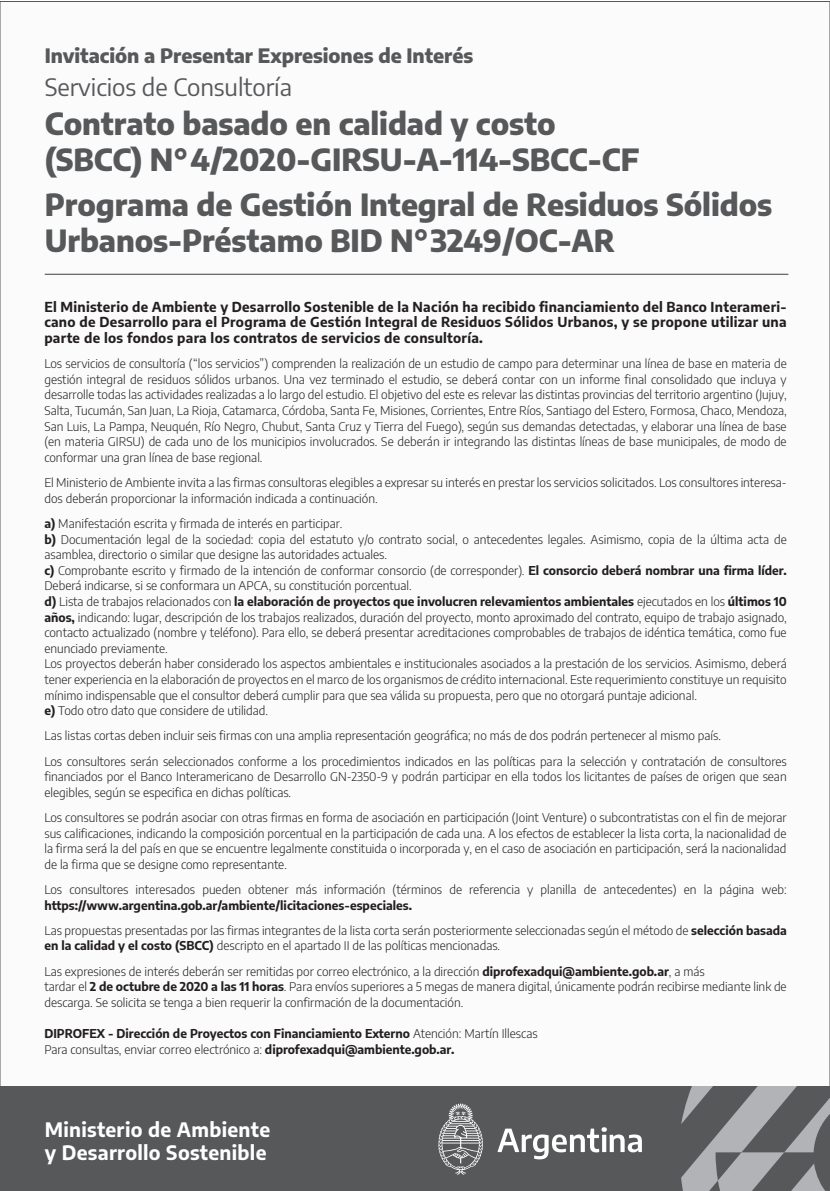
<style>
.page{position:relative;width:830px;height:1191px;background:#fff}
.page>*{position:absolute;margin:0;border:0;box-sizing:border-box;transform-origin:0 0}
.t1{font:800 30px/36px "Encode Sans";letter-spacing:-.005em;color:#57585a}
.t2{font:24px "Encode Sans";letter-spacing:-.005em;color:#57585a}
.t3{font:700 19.5px/23.4px "Encode Sans";letter-spacing:.015em;color:#fff}
.t4{font:800 19.5px "Encode Sans";letter-spacing:-.005em;color:#57585a}
.t5{font:700 13.5px/15.6px "Encode Sans";letter-spacing:.02em;color:#231f20;text-align:justify}
.t6{font:300 12px/15.6px "Encode Sans";color:#231f20}
.t7{font:700 12px/15.6px "Encode Sans";color:#231f20}
.s1{font-weight:700}
.s2{font-weight:300}
</style>
<div class="page">
<div style="left:0;top:2px;width:829px;height:1189px;background:#fbfbfc"></div>
<div style="left:0;top:1086px;width:829px;height:105px;background:#57585a"></div>
<svg style="left:681px;top:1086px;width:148px;height:105px"></svg>
<svg style="left:497px;top:1127px;width:144px;height:32px"></svg>
<svg style="left:438px;top:1103px;width:44px;height:71px"></svg>
<hr style="left:45px;top:274px;width:743px;height:1px;background:#3e3e3f">
<h3 class="t4" style="left:45px;top:41px;width:430px">Invitación a Presentar Expresiones de Interés</h3>
<h2 class="t2" style="left:45px;top:70px;width:249px">Servicios de Consultoría</h2>
<h1 class="t1" style="left:45px;top:104px;width:595px">Contrato basado en calidad y costo (SBCC) N°4/2020-GIRSU-A-114-SBCC-CF</h1>
<h1 class="t1" style="left:45px;top:185px;width:728px">Programa de Gestión Integral de Residuos Sólidos<br>Urbanos-Préstamo BID N°3249/OC-AR</h1>
<p class="t5" style="left:44px;top:298px;width:743px">El Ministerio de Ambiente y Desarrollo Sostenible de la Nación ha recibido financiamiento del Banco Interameri&shy;cano de Desarrollo para el Programa de Gestión Integral de Residuos Sólidos Urbanos, y se propone utilizar una parte de los fondos para los contratos de servicios de consultoría.</p>
<p class="t6" style="left:44px;top:355px;width:743px;text-align:justify">Los servicios de consultoría (“los servicios”) comprenden la realización de un estudio de campo para determinar una línea de base en materia de gestión integral de residuos sólidos urbanos. Una vez terminado el estudio, se deberá contar con un informe final consolidado que incluya y desarrolle todas las actividades realizadas a lo largo del estudio. El objetivo del este es relevar las distintas provincias del territorio argentino (Jujuy, Salta, Tucumán, San Juan, La Rioja, Catamarca, Córdoba, Santa Fe, Misiones, Corrientes, Entre Ríos, Santiago del Estero, Formosa, Chaco, Mendoza, San Luis, La Pampa, Neuquén, Río Negro, Chubut, Santa Cruz y Tierra del Fuego), según sus demandas detectadas, y elaborar una línea de base (en materia GIRSU) de cada uno de los municipios involucrados. Se deberán ir integrando las distintas líneas de base municipales, de modo de conformar una gran línea de base regional.</p>
<p class="t6" style="left:44px;top:474px;width:743px">El Ministerio de Ambiente invita a las firmas consultoras elegibles a expresar su interés en prestar los servicios solicitados. Los consultores interesa&shy;dos deberán proporcionar la información indicada a continuación.</p>
<p class="t6" style="left:44px;top:515px;width:743px"><span class="s1">a)</span> Manifestación escrita y firmada de interés en participar.<br><span class="s1">b)</span> Documentación legal de la sociedad: copia del estatuto y/o contrato social, o antecedentes legales. Asimismo, copia de la última acta de asamblea, directorio o similar que designe las autoridades actuales.<br><span class="s1">c)</span> Comprobante escrito y firmado de la intención de conformar consorcio (de corresponder). <span class="s1">El consorcio deberá nombrar una firma líder.<br></span>Deberá indicarse, si se conformara un APCA, su constitución porcentual.<br><span class="s1">d)</span> Lista de trabajos relacionados con <span class="s1">la elaboración de proyectos que involucren relevamientos ambientales</span> ejecutados en los <span class="s1">últimos 10 años,</span> indicando: lugar, descripción de los trabajos realizados, duración del proyecto, monto aproximado del contrato, equipo de trabajo asignado, contacto actualizado (nombre y teléfono). Para ello, se deberá presentar acreditaciones comprobables de trabajos de idéntica temática, como fue enunciado previamente.<br>Los proyectos deberán haber considerado los aspectos ambientales e institucionales asociados a la prestación de los servicios. Asimismo, deberá tener experiencia en la elaboración de proyectos en el marco de los organismos de crédito internacional. Este requerimiento constituye un requisito mínimo indispensable que el consultor deberá cumplir para que sea válida su propuesta, pero que no otorgará puntaje adicional.<br><span class="s1">e)</span> Todo otro dato que considere de utilidad.</p>
<p class="t6" style="left:44px;top:723px;width:743px;line-height:25.2px">Las listas cortas deben incluir seis firmas con una amplia representación geográfica; no más de dos podrán pertenecer al mismo país.<br>Los consultores serán seleccionados conforme a los procedimientos indicados en las políticas para la selección y contratación de consultores</p>
<p class="t6" style="left:44px;top:768px;width:743px">financiados por el Banco Interamericano de Desarrollo GN-2350-9 y podrán participar en ella todos los licitantes de países de origen que sean elegibles, según se especifica en dichas políticas.</p>
<p class="t6" style="left:44px;top:809px;width:743px;text-align:justify">Los consultores se podrán asociar con otras firmas en forma de asociación en participación (Joint Venture) o subcontratistas con el fin de mejorar sus calificaciones, indicando la composición porcentual en la participación de cada una. A los efectos de establecer la lista corta, la nacionalidad de la firma será la del país en que se encuentre legalmente constituida o incorporada y, en el caso de asociación en participación, será la nacionalidad de la firma que se designe como representante.</p>
<p class="t6" style="left:44px;top:881px;width:743px">Los consultores interesados pueden obtener más información (términos de referencia y planilla de antecedentes) en la página web:</p>
<p class="t6" style="left:44px;top:892px;width:743px;line-height:25.2px"><span class="s1">https://www.argentina.gob.ar/ambiente/licitaciones-especiales.<br></span>Las propuestas presentadas por las firmas integrantes de la lista corta serán posteriormente seleccionadas según el método de <span class="s1">selección basada</span></p>
<p class="t6" style="left:44px;top:933px;width:661px;line-height:25.2px"><span class="s1">en la calidad y el costo (SBCC)</span> descripto en el apartado II de las políticas mencionadas.<br>Las expresiones de interés deberán ser remitidas por correo electrónico, a la dirección <span class="s1">diprofexadqui@ambiente.gob.ar</span>, a más</p>
<p class="t6" style="left:44px;top:978px;width:743px">tardar el <span class="s1">2 de octubre de 2020 a las 11 horas</span>. Para envíos superiores a 5 megas de manera digital, únicamente podrán recibirse mediante link de descarga. Se solicita se tenga a bien requerir la confirmación de la documentación.</p>
<p class="t7" style="left:44px;top:1025px;width:494px">DIPROFEX - Dirección de Proyectos con Financiamiento Externo <span class="s2">Atención: Martín Illescas<br>Para consultas, enviar correo electrónico a:</span> diprofexadqui@ambiente.gob.ar.</p>
<h3 class="t3" style="left:45px;top:1116px;width:227px">Ministerio de Ambiente y Desarrollo Sostenible</h3>
</div>
